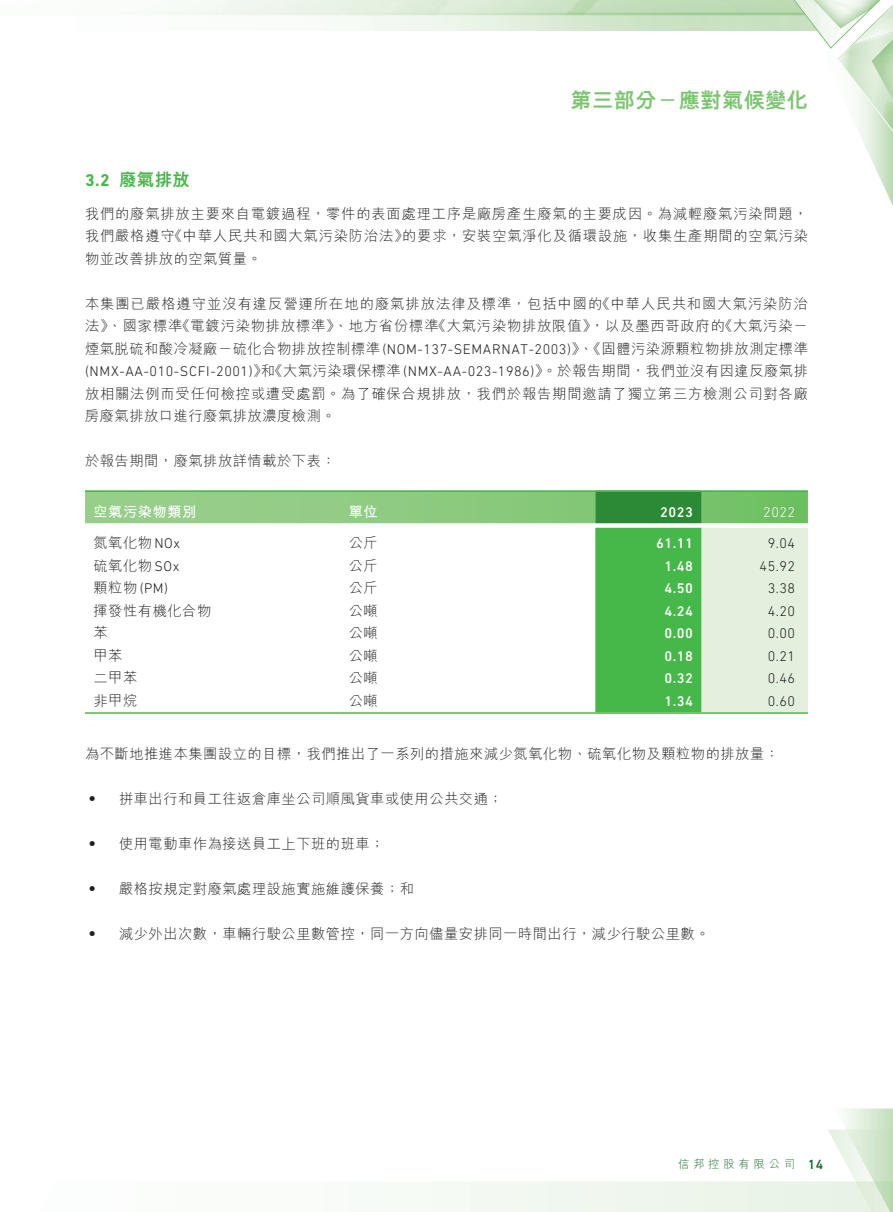
<style>
.page{position:relative;width:893px;height:1212px;background:#fff}
.page>*{position:absolute;margin:0;border:0;box-sizing:border-box;transform-origin:0 0}
.t1{font:800 21px "M Hei HK";letter-spacing:.03em;color:#7bc570}
._3__標題{font:800 17.25px "M Hei HK";color:#46b749}
._3__標題-2{font:700 17.25px "DIN Next LT Pro";color:#46b749}
._1__內文{font:300 14.25px/22.5px "M Hei HK";letter-spacing:.035em;color:#231f20}
._1__內文-2{font:300 14.25px/22.5px "M Hei HK";letter-spacing:.06em;color:#231f20;text-align:right}
._1__內文-3{font:300 14.25px "M Hei HK";letter-spacing:.07em;color:#231f20}
._1__內文-4{font:300 14.25px "DIN Next LT Pro";letter-spacing:.035em;color:#231f20}
._1__內文-5{font:500 14.25px "DIN Next LT Pro";letter-spacing:.035em;color:#fff}
._1__內文-6{font:700 14.25px "M Hei HK";letter-spacing:.035em;color:#fff}
._1__內文-7{font:300 14.25px "DIN Next LT Pro";color:#fff}
.t2{font:500 13.5px "DIN Next LT Pro";color:#136d27}
.t3{font:300 11.25px "M Hei HK";letter-spacing:.345em;color:#136d27}
.s1{font-family:"DIN Next LT Pro"}
.s2{font-family:"M Hei HK"}
</style>
<div class="page">
<img style="left:153px;top:0;width:740px;height:1212px">
<svg style="left:85px;top:492px;width:723px;height:220px"></svg>
<hr style="left:85px;top:490px;width:255px;height:2px;background:#46b749">
<hr style="left:340px;top:490px;width:255px;height:2px;background:#46b749">
<hr style="left:595px;top:490px;width:107px;height:2px;background:#46b749">
<hr style="left:702px;top:490px;width:106px;height:2px;background:#46b749">
<hr style="left:85px;top:712px;width:255px;height:2px;background:#46b749">
<hr style="left:340px;top:712px;width:255px;height:2px;background:#46b749">
<hr style="left:595px;top:712px;width:107px;height:2px;background:#46b749">
<hr style="left:702px;top:712px;width:106px;height:2px;background:#46b749">
<h1 class="t1" style="left:571px;top:90px;width:239px">第三部分－應對氣候變化</h1>
<p class="_3__標題" style="left:119px;top:170px;width:72px">廢氣排放</p>
<p class="_3__標題-2" style="left:85px;top:170px;width:26px">3.2</p>
<p class="_1__內文-2" style="left:85px;top:202px;width:725px">我們的廢氣排放主要來自電鍍過程，零件的表面處理工序是廠房產生廢氣的主要成因。為減輕廢氣污染問題，的要求，安裝空氣淨化及循環設施，收集生產期間的空氣污染</p>
<p class="_1__內文-2" style="left:168px;top:224px;width:242px">《中華人民共和國大氣污染防治法》</p>
<p class="_1__內文" style="left:85px;top:224px;width:178px">我們嚴格遵守<br>物並改善排放的空氣質量。</p>
<p class="_1__內文-3" style="left:596px;top:296px;width:214px">《中華人民共和國大氣污染防治</p>
<p class="_1__內文-3" style="left:85px;top:296px;width:519px">本集團已嚴格遵守並沒有違反營運所在地的廢氣排放法律及標準，包括中國的</p>
<p class="_1__內文-2" style="left:176px;top:314px;width:264px">《電鍍污染物排放標準》、地方省份標準</p>
<p class="_1__內文" style="left:85px;top:314px;width:99px">法》、國家標準</p>
<p class="_1__內文" style="left:85px;top:337px;width:724px">煙氣脫硫和酸冷凝廠－硫化合物排放控制標準<span class="s1">(NOM-137-SEMARNAT-2003)</span>》、《固體污染源顆粒物排放測定標準</p>
<p class="_1__內文" style="left:261px;top:359px;width:549px">《和大氣污染環保標準<span class="s1">(NMX-AA-023-1986)</span>》。於報告期間，我們並沒有因違反廢氣排</p>
<p class="_1__內文-2" style="left:432px;top:314px;width:294px">《大氣污染物排放限值，》以及墨西哥政府的</p>
<p class="_1__內文" style="left:718px;top:314px;width:91px">《大氣污染－</p>
<p class="_1__內文-2" style="left:85px;top:359px;width:724px;text-align:left"><span class="s1">(NMX-AA-010-SCFI-2001)</span>》<br>放相關法例而受任何檢控或遭受處罰。為了確保合規排放，我們於報告期間邀請了獨立第三方檢測公司對各廠房廢氣排放口進行廢氣排放濃度檢測。</p>
<p class="_1__內文" style="left:85px;top:449px;width:252px">於報告期間，廢氣排放詳情載於下表：</p>
<p class="_1__內文-7" style="left:763px;top:504px;width:33px">2022</p>
<p class="_1__內文-6" style="left:94px;top:501px;width:104px">空氣污染物類別</p>
<p class="_1__內文-6" style="left:349px;top:501px;width:30px">單位</p>
<p class="_1__內文-5" style="left:660px;top:504px;width:34px">2023</p>
<p class="_1__內文" style="left:94px;top:532px;width:88px">氮氧化物<span class="s1">NOx</span></p>
<p class="_1__內文" style="left:349px;top:532px;width:31px">公斤</p>
<p class="_1__內文-5" style="left:656px;top:535px;width:38px">61.11</p>
<p class="_1__內文-4" style="left:768px;top:535px;width:29px">9.04</p>
<p class="_1__內文" style="left:94px;top:554px;width:87px">硫氧化物<span class="s1">SOx</span></p>
<p class="_1__內文" style="left:349px;top:554px;width:31px">公斤</p>
<p class="_1__內文-5" style="left:664px;top:558px;width:30px">1.48</p>
<p class="_1__內文-4" style="left:760px;top:558px;width:37px">45.92</p>
<p class="_1__內文-4" style="left:94px;top:580px;width:76px"><span class="s2">顆粒物</span>(PM)</p>
<p class="_1__內文" style="left:349px;top:577px;width:31px">公斤</p>
<p class="_1__內文-5" style="left:664px;top:580px;width:30px">4.50</p>
<p class="_1__內文-4" style="left:768px;top:580px;width:29px">3.38</p>
<p class="_1__內文" style="left:94px;top:599px;width:119px">揮發性有機化合物</p>
<p class="_1__內文" style="left:349px;top:599px;width:31px">公噸</p>
<p class="_1__內文-5" style="left:664px;top:603px;width:30px">4.24</p>
<p class="_1__內文-4" style="left:768px;top:603px;width:29px">4.20</p>
<p class="_1__內文" style="left:94px;top:622px;width:16px">苯</p>
<p class="_1__內文" style="left:349px;top:622px;width:31px">公噸</p>
<p class="_1__內文-5" style="left:664px;top:625px;width:30px">0.00</p>
<p class="_1__內文-4" style="left:768px;top:625px;width:29px">0.00</p>
<p class="_1__內文" style="left:94px;top:644px;width:31px">甲苯</p>
<p class="_1__內文" style="left:349px;top:644px;width:31px">公噸</p>
<p class="_1__內文-5" style="left:664px;top:648px;width:30px">0.18</p>
<p class="_1__內文-4" style="left:768px;top:648px;width:29px">0.21</p>
<p class="_1__內文" style="left:94px;top:667px;width:45px">二甲苯</p>
<p class="_1__內文" style="left:349px;top:667px;width:31px">公噸</p>
<p class="_1__內文-5" style="left:664px;top:670px;width:30px">0.32</p>
<p class="_1__內文-4" style="left:768px;top:670px;width:29px">0.46</p>
<p class="_1__內文" style="left:94px;top:689px;width:45px">非甲烷</p>
<p class="_1__內文" style="left:85px;top:743px;width:696px">為不斷地推進本集團設立的目標，我們推出了一系列的措施來減少氮氧化物、硫氧化物及顆粒物的排放量：</p>
<p class="_1__內文" style="left:119px;top:788px;width:385px">拼車出行和員工往返倉庫坐公司順風貨車或使用公共交通;</p>
<p class="_1__內文" style="left:349px;top:689px;width:31px">公噸</p>
<p class="_1__內文-5" style="left:664px;top:693px;width:30px">1.34</p>
<p class="_1__內文-4" style="left:768px;top:693px;width:29px">0.60</p>
<p class="_1__內文" style="left:85px;top:788px;width:16px">‧</p>
<p class="_1__內文" style="left:85px;top:833px;width:16px">‧</p>
<p class="_1__內文" style="left:119px;top:833px;width:267px">使用電動車作為接送員工上下班的班車;</p>
<p class="_1__內文" style="left:85px;top:878px;width:16px">‧</p>
<p class="_1__內文" style="left:119px;top:878px;width:297px">嚴格按規定對廢氣處理設施實施維護保養；和</p>
<p class="_1__內文" style="left:85px;top:923px;width:16px">‧</p>
<p class="_1__內文" style="left:119px;top:923px;width:592px">減少外出次數，車輛行駛公里數管控，同一方向儘量安排同一時間出行，減少行駛公里數。</p>
<p class="t3" style="left:678px;top:1158px;width:119px">信邦控股有限公司</p>
<p class="t2" style="left:808px;top:1156px;width:17px">14</p>
</div>
